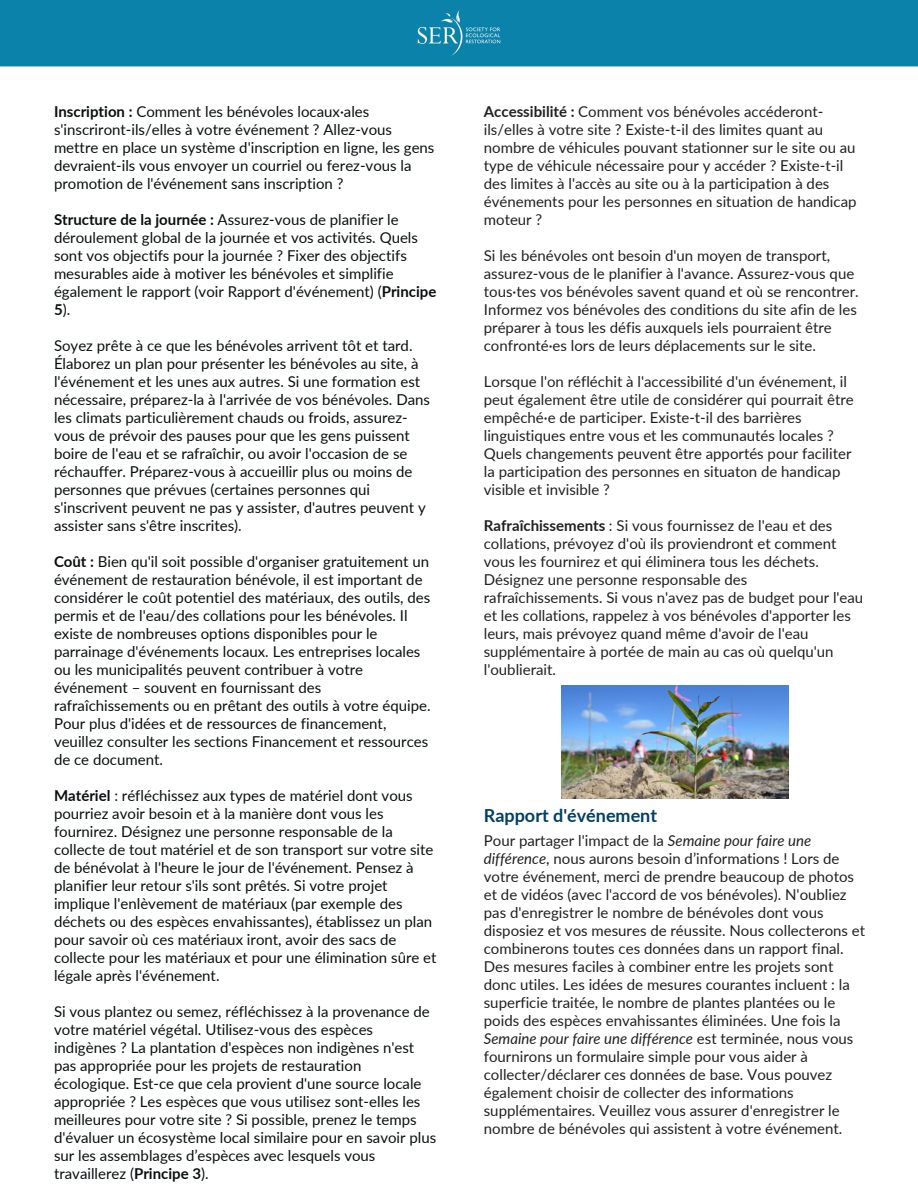
<style>
.page{position:relative;width:918px;height:1188px;background:#fff}
.page>*{position:absolute;margin:0;border:0;box-sizing:border-box;transform-origin:0 0}
.t1{font:700 18px "Lato";color:#00405f}
.t2{font:15px/18px "Lato";color:#090f10}
.t3{font:15px/18px "Lato";color:#231f20}
.s1{font-weight:700}
.s2{font-style:italic}
</style>
<div class="page">
<div style="left:0;top:0;width:918px;height:67px;background:#0a82aa"></div>
<img style="left:561px;top:685px;width:228px;height:114px">
<p class="t2" style="left:54px;top:102px;width:382px"><span class="s1">Inscription :</span> Comment les bénévoles locaux·ales s'inscriront-ils/elles à votre événement ? Allez-vous mettre en place un système d'inscription en ligne, les gens devraient-ils vous envoyer un courriel ou ferez-vous la promotion de l'événement sans inscription ?</p>
<p class="t2" style="left:54px;top:210px;width:384px"><span class="s1">Structure de la journée :</span> Assurez-vous de planifier le déroulement global de la journée et vos activités. Quels sont vos objectifs pour la journée ? Fixer des objectifs mesurables aide à motiver les bénévoles et simplifie également le rapport (voir Rapport d'événement) (<span class="s1">Principe 5</span>).</p>
<p class="t2" style="left:54px;top:336px;width:378px">Soyez prête à ce que les bénévoles arrivent tôt et tard.<br>Élaborez un plan pour présenter les bénévoles au site, à l'événement et les unes aux autres. Si une formation est nécessaire, préparez-la à l'arrivée de vos bénévoles. Dans les climats particulièrement chauds ou froids, assurez&shy;vous de prévoir des pauses pour que les gens puissent boire de l'eau et se rafraîchir, ou avoir l'occasion de se réchauffer. Préparez-vous à accueillir plus ou moins de personnes que prévues (certaines personnes qui s'inscrivent peuvent ne pas y assister, d'autres peuvent y assister sans s'être inscrites).</p>
<p class="t2" style="left:54px;top:552px;width:378px"><span class="s1">Coût :</span> Bien qu'il soit possible d'organiser gratuitement un événement de restauration bénévole, il est important de considérer le coût potentiel des matériaux, des outils, des permis et de l'eau/des collations pour les bénévoles. Il existe de nombreuses options disponibles pour le parrainage d'événements locaux. Les entreprises locales ou les municipalités peuvent contribuer à votre événement – souvent en fournissant des rafraîchissements ou en prêtant des outils à votre équipe.<br>Pour plus d'idées et de ressources de financement, veuillez consulter les sections Financement et ressources de ce document.</p>
<p class="t2" style="left:54px;top:786px;width:384px"><span class="s1">Matériel</span> : réfléchissez aux types de matériel dont vous pourriez avoir besoin et à la manière dont vous les fournirez. Désignez une personne responsable de la collecte de tout matériel et de son transport sur votre site de bénévolat à l'heure le jour de l'événement. Pensez à planifier leur retour s'ils sont prêtés. Si votre projet implique l'enlèvement de matériaux (par exemple des déchets ou des espèces envahissantes), établissez un plan pour savoir où ces matériaux iront, avoir des sacs de collecte pour les matériaux et pour une élimination sûre et légale après l'événement.</p>
<p class="t2" style="left:54px;top:1002px;width:384px">Si vous plantez ou semez, réfléchissez à la provenance de votre matériel végétal. Utilisez-vous des espèces indigènes ? La plantation d'espèces non indigènes n'est pas appropriée pour les projets de restauration écologique. Est-ce que cela provient d'une source locale appropriée ? Les espèces que vous utilisez sont-elles les meilleures pour votre site ? Si possible, prenez le temps d'évaluer un écosystème local similaire pour en savoir plus sur les assemblages d’espèces avec lesquels vous travaillerez (<span class="s1">Principe 3</span>).</p>
<p class="t3" style="left:484px;top:102px;width:374px"><span class="s1">Accessibilité :</span> Comment vos bénévoles accéderont&shy;ils/elles à votre site ? Existe-t-il des limites quant au nombre de véhicules pouvant stationner sur le site ou au type de véhicule nécessaire pour y accéder ? Existe-t-il des limites à l'accès au site ou à la participation à des événements pour les personnes en situation de handicap moteur ?</p>
<p class="t3" style="left:484px;top:246px;width:377px">Si les bénévoles ont besoin d'un moyen de transport, assurez-vous de le planifier à l'avance. Assurez-vous que tous·tes vos bénévoles savent quand et où se rencontrer.<br>Informez vos bénévoles des conditions du site afin de les préparer à tous les défis auxquels iels pourraient être confronté·es lors de leurs déplacements sur le site.</p>
<p class="t3" style="left:484px;top:372px;width:372px">Lorsque l'on réfléchit à l'accessibilité d'un événement, il peut également être utile de considérer qui pourrait être empêché·e de participer. Existe-t-il des barrières linguistiques entre vous et les communautés locales ?<br>Quels changements peuvent être apportés pour faciliter la participation des personnes en situaton de handicap visible et invisible ?</p>
<p class="t3" style="left:484px;top:516px;width:381px"><span class="s1">Rafraîchissements</span> : Si vous fournissez de l'eau et des collations, prévoyez d'où ils proviendront et comment vous les fournirez et qui éliminera tous les déchets.<br>Désignez une personne responsable des rafraîchissements. Si vous n'avez pas de budget pour l'eau et les collations, rappelez à vos bénévoles d'apporter les leurs, mais prévoyez quand même d'avoir de l'eau supplémentaire à portée de main au cas où quelqu'un l'oublierait.</p>
<p class="t1" style="left:484px;top:805px;width:175px">Rapport d'événement</p>
<p class="t3" style="left:484px;top:831px;width:383px">Pour partager l'impact de la <span class="s2">Semaine pour faire une différence</span>, nous aurons besoin d’informations ! Lors de votre événement, merci de prendre beaucoup de photos et de vidéos (avec l'accord de vos bénévoles). N'oubliez pas d'enregistrer le nombre de bénévoles dont vous disposiez et vos mesures de réussite. Nous collecterons et combinerons toutes ces données dans un rapport final.<br>Des mesures faciles à combiner entre les projets sont donc utiles. Les idées de mesures courantes incluent : la superficie traitée, le nombre de plantes plantées ou le poids des espèces envahissantes éliminées. Une fois la <span class="s2">Semaine pour faire une différence</span> est terminée, nous vous fournirons un formulaire simple pour vous aider à collecter/déclarer ces données de base. Vous pouvez également choisir de collecter des informations supplémentaires. Veuillez vous assurer d'enregistrer le nombre de bénévoles qui assistent à votre événement.</p>
</div>
